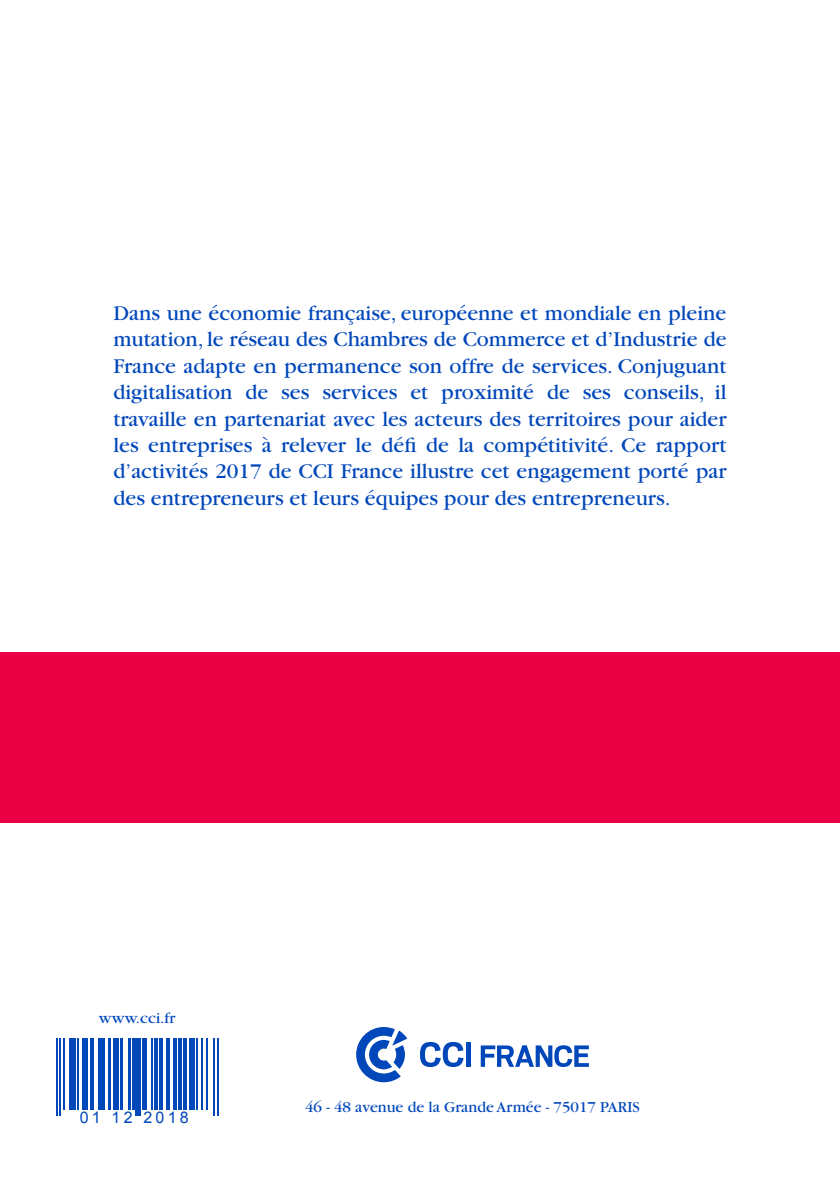
<style>
.page{position:relative;width:840px;height:1191px;background:#fff}
.page>*{position:absolute;margin:0;border:0;box-sizing:border-box;transform-origin:0 0}
.t1{font:22px/26.4px "Garamond";color:#0047ba;text-align:justify}
.t2{font:16px "Garamond";color:#0047ba}
.t3{font:16px "Arial";letter-spacing:.2em;color:#0047ba}
</style>
<div class="page">
<svg style="left:420px;top:1042px;width:43px;height:25px"></svg>
<div style="left:466px;top:1042px;width:5px;height:24px;background:#0047ba"></div>
<svg style="left:356px;top:1027px;width:51px;height:55px"></svg>
<svg style="left:480px;top:1045px;width:108px;height:22px"></svg>
<hr style="left:56px;top:1038px;width:2px;height:77px;background:#0047ba">
<hr style="left:59px;top:1038px;width:2px;height:77px;background:#0047ba">
<hr style="left:63px;top:1038px;width:2px;height:71px;background:#0047ba">
<hr style="left:97px;top:1038px;width:2px;height:71px;background:#0047ba">
<hr style="left:109px;top:1038px;width:2px;height:71px;background:#0047ba">
<div style="left:113px;top:1038px;width:6px;height:71px;background:#0047ba"></div>
<hr style="left:121px;top:1038px;width:2px;height:71px;background:#0047ba">
<hr style="left:129px;top:1038px;width:2px;height:71px;background:#0047ba">
<hr style="left:132px;top:1038px;width:2px;height:71px;background:#0047ba">
<hr style="left:135px;top:1038px;width:2px;height:77px;background:#0047ba">
<hr style="left:139px;top:1038px;width:2px;height:77px;background:#0047ba">
<div style="left:142px;top:1037px;width:5px;height:72px;background:#0047ba"></div>
<hr style="left:151px;top:1038px;width:1px;height:71px;background:#0047ba">
<hr style="left:196px;top:1038px;width:2px;height:71px;background:#0047ba">
<hr style="left:201px;top:1038px;width:2px;height:71px;background:#0047ba">
<hr style="left:206px;top:1038px;width:2px;height:71px;background:#0047ba">
<hr style="left:213px;top:1037px;width:2px;height:78px;background:#0047ba">
<hr style="left:216px;top:1037px;width:2px;height:78px;background:#0047ba">
<hr style="left:154px;top:1038px;width:3px;height:71px;background:#0047ba">
<hr style="left:159px;top:1038px;width:4px;height:71px;background:#0047ba">
<hr style="left:166px;top:1038px;width:3px;height:71px;background:#0047ba">
<hr style="left:173px;top:1038px;width:3px;height:71px;background:#0047ba">
<hr style="left:178px;top:1038px;width:3px;height:71px;background:#0047ba">
<hr style="left:183px;top:1038px;width:3px;height:71px;background:#0047ba">
<div style="left:189px;top:1038px;width:6px;height:71px;background:#0047ba"></div>
<hr style="left:77px;top:1038px;width:2px;height:71px;background:#0047ba">
<div style="left:83px;top:1038px;width:5px;height:71px;background:#0047ba"></div>
<hr style="left:91px;top:1038px;width:3px;height:71px;background:#0047ba">
<hr style="left:101px;top:1038px;width:4px;height:71px;background:#0047ba">
<div style="left:69px;top:1038px;width:6px;height:71px;background:#0047ba"></div>
<div style="left:0;top:652px;width:839px;height:170px;background:#eb0045"></div>
<p class="t1" style="left:113px;top:300px;width:614px">Dans une économie française, européenne et mondiale en pleine mutation, le réseau des Chambres de Commerce et d’Industrie de France adapte en permanence son offre de services. Conjuguant digitalisation de ses services et proximité de ses conseils, il travaille en partenariat avec les acteurs des territoires pour aider les entreprises à relever le défi de la compétitivité. Ce rapport d’activités 2017 de CCI France illustre cet engagement porté par des entrepreneurs et leurs équipes pour des entrepreneurs.</p>
<p class="t2" style="left:99px;top:1010px;width:78px">www.cci.fr</p>
<p class="t3" style="left:80px;top:1106px;width:110px">01 12 2018</p>
<p class="t2" style="left:305px;top:1098px;width:336px">46 - 48 avenue de la Grande Armée - 75017 PARIS</p>
</div>
